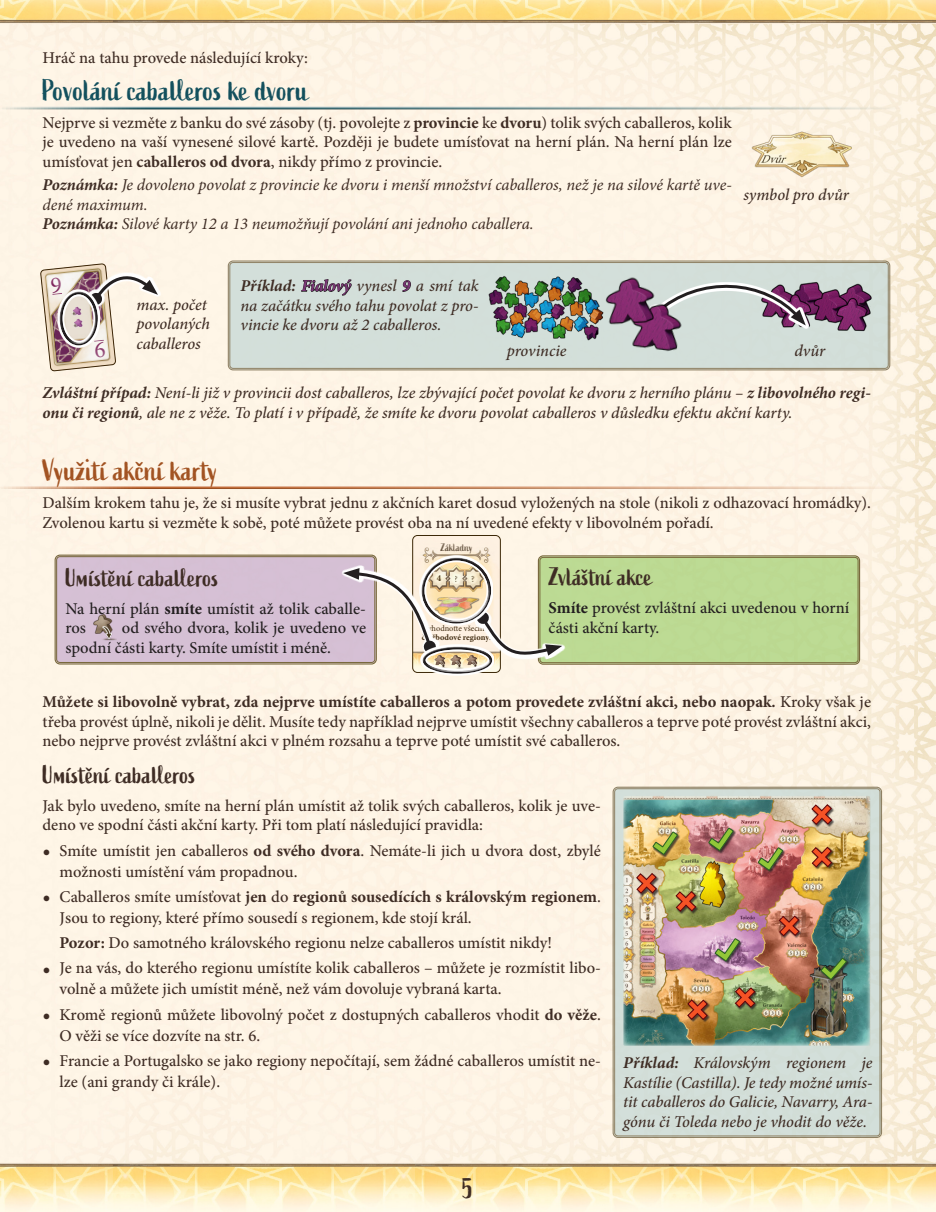
<style>
.page{position:relative;width:936px;height:1212px;background:#fff}
.page>*{position:absolute;margin:0;border:0;box-sizing:border-box;transform-origin:0 0}
.t1{font:30px "Active";color:#13505d}
.t2{font:30px "Active";color:#a25322}
.t3{font:28.5px "Active";color:#3e2c24}
.t4{font:25.5px "Active";color:#3e2c24}
.t5{font:500 16.5px/19.5px "Minion Pro";color:#3e2c24}
.t6{font:italic 500 16.5px/19.5px "Minion Pro";letter-spacing:-.005em;color:#3e2c24}
.t7{font:italic 16.5px/19.5px "Minion Pro";letter-spacing:-.005em;color:#3e2c24}
.t8{font:500 16.5px/19.5px "Minion Pro";color:#231f20}
.t9{font:11.1px "Active Two";letter-spacing:-.005em;color:#4a3723}
.t10{font:600 9.15px "Minion Pro";color:#432e13}
.t11{font:700 8.4px "Minion Pro";letter-spacing:.005em;color:#432e13}
.t12{font:8.4px "Minion Pro";letter-spacing:-.005em;color:#432e13}
.s1{font-weight:700}
.s2{font-weight:700;color:#231f20}
.s3{font-weight:400}
.s4{font-size:21px}
</style>
<div class="page">
<img style="left:0;top:0;width:935px;height:1212px">
<hr style="left:0;top:520px;width:1px;height:39px;background:#c26126">
<hr style="left:0;top:656px;width:1px;height:38px;background:#13505d">
<hr style="left:0;top:961px;width:1px;height:38px;background:#505355">
<div style="left:0;top:484px;width:935px;height:5px;background:#fef5e6"></div>
<hr style="left:0;top:485px;width:935px;height:4px;background:#231f20;opacity:.8">
<hr style="left:0;top:105px;width:935px;height:4px;background:#fef5e6">
<hr style="left:1px;top:106px;width:934px;height:4px;background:#231f20;opacity:.8">
<div style="left:229px;top:262px;width:660px;height:107px;background:#d3dfda;border-radius:4px"></div>
<div style="left:228px;top:260px;width:662px;height:110px;border:1px solid #6c5d3c;border-radius:5px"></div>
<div style="left:230px;top:262px;width:658px;height:107px;border:1px solid #6c5d3c;border-radius:3px"></div>
<img style="left:745px;top:263px;width:130px;height:69px">
<svg style="left:745px;top:282px;width:63px;height:46px"></svg>
<svg style="left:696px;top:274px;width:109px;height:51px"></svg>
<img style="left:480px;top:260px;width:119px;height:81px">
<img style="left:632px;top:286px;width:64px;height:66px">
<img style="left:588px;top:259px;width:79px;height:75px">
<img style="left:744px;top:121px;width:115px;height:59px">
<div style="left:613px;top:788px;width:267px;height:349px;background:#d2ded9;border-radius:4px"></div>
<div style="left:612px;top:787px;width:270px;height:351px;border:1px solid #6c5d3c;border-radius:5px"></div>
<div style="left:614px;top:788px;width:266px;height:348px;border:1px solid #6c5d3c;border-radius:3px"></div>
<img style="left:623px;top:796px;width:247px;height:250px">
<img style="left:803px;top:959px;width:49px;height:83px">
<div style="left:709px;top:828px;width:27px;height:25px;background:#231f20;opacity:.75"></div>
<svg style="left:707px;top:827px;width:27px;height:25px"></svg>
<div style="left:758px;top:848px;width:27px;height:25px;background:#231f20;opacity:.75"></div>
<svg style="left:756px;top:846px;width:28px;height:25px"></svg>
<div style="left:653px;top:832px;width:27px;height:25px;background:#231f20;opacity:.75"></div>
<svg style="left:651px;top:831px;width:27px;height:25px"></svg>
<div style="left:811px;top:847px;width:23px;height:23px;background:#231f20;opacity:.75"></div>
<svg style="left:810px;top:846px;width:23px;height:22px"></svg>
<div style="left:779px;top:916px;width:23px;height:23px;background:#231f20;opacity:.75"></div>
<svg style="left:777px;top:915px;width:23px;height:22px"></svg>
<div style="left:735px;top:987px;width:23px;height:23px;background:#231f20;opacity:.75"></div>
<svg style="left:734px;top:986px;width:22px;height:22px"></svg>
<div style="left:715px;top:938px;width:27px;height:26px;background:#231f20;opacity:.75"></div>
<svg style="left:713px;top:937px;width:28px;height:25px"></svg>
<div style="left:687px;top:999px;width:23px;height:24px;background:#231f20;opacity:.75"></div>
<svg style="left:686px;top:998px;width:22px;height:23px"></svg>
<div style="left:821px;top:958px;width:28px;height:25px;background:#231f20;opacity:.75"></div>
<svg style="left:819px;top:957px;width:28px;height:24px"></svg>
<div style="left:811px;top:804px;width:23px;height:23px;background:#231f20;opacity:.75"></div>
<svg style="left:810px;top:803px;width:23px;height:23px"></svg>
<div style="left:636px;top:873px;width:23px;height:23px;background:#231f20;opacity:.75"></div>
<svg style="left:635px;top:872px;width:22px;height:22px"></svg>
<div style="left:691px;top:853px;width:41px;height:62px;background:#fff;opacity:.75"></div>
<img style="left:688px;top:859px;width:49px;height:49px">
<div style="left:56px;top:556px;width:320px;height:107px;background:#d5c0d4;border-radius:4px"></div>
<img style="left:93px;top:614px;width:24px;height:27px">
<div style="left:56px;top:556px;width:319px;height:107px;border:1px solid #78683c;border-radius:3px"></div>
<div style="left:539px;top:556px;width:319px;height:108px;background:#bcda93;border-radius:4px"></div>
<div style="left:538px;top:555px;width:322px;height:110px;border:1px solid #78683c;border-radius:5px"></div>
<div style="left:539px;top:557px;width:319px;height:106px;border:1px solid #78683c;border-radius:3px"></div>
<img style="left:412px;top:535px;width:88px;height:22px">
<div style="left:412px;top:535px;width:88px;height:138px;border:1px solid #3d2908;border-radius:5px"></div>
<svg style="left:327px;top:557px;width:240px;height:119px"></svg>
<svg style="left:421px;top:556px;width:68px;height:66px"></svg>
<div style="left:423px;top:559px;width:70px;height:65px;background:#231f20;opacity:.8"></div>
<div style="left:675px;top:891px;width:24px;height:23px;background:#231f20;opacity:.75"></div>
<svg style="left:674px;top:890px;width:23px;height:22px"></svg>
<svg style="left:41px;top:257px;width:125px;height:115px;background:#dfd3c7"></svg>
<p class="t5" style="left:43px;top:48px;width:267px">Hráč na tahu provede následující kroky:</p>
<h1 class="t1" style="left:43px;top:73px;width:267px">Povolání caballeros ke dvoru</h1>
<p class="t5" style="left:43px;top:113px;width:690px;text-align:justify">Nejprve si vezměte z banku do své zásoby (tj. povolejte z <span class="s1">provincie</span> ke <span class="s1">dvoru</span>) tolik svých caballeros, kolik je uvedeno na vaší vynesené silové kartě. Později je budete umísťovat na herní plán. Na herní plán lze umísťovat jen <span class="s1">caballeros od dvora</span>, nikdy přímo z provincie.</p>
<p class="t7" style="left:43px;top:175px;width:690px"><span class="s1">Poznámka:</span> Je dovoleno povolat z provincie ke dvoru i menší množství caballeros, než je na silové kartě uve&shy;dené maximum.<br><span class="s1">Poznámka:</span> Silové karty 12 a 13 neumožňují povolání ani jednoho caballera.</p>
<p class="t6" style="left:743px;top:185px;width:107px">symbol pro dvůr</p>
<p class="t6" style="left:136px;top:295px;width:75px">max. počet povolaných caballeros</p>
<p class="t6" style="left:240px;top:276px;width:240px;text-align:justify"><span class="s1">Příklad:</span> <span class="s2">Fialový</span> vynesl <span class="s2">9</span> a smí tak na začátku svého tahu povolat z pro&shy;vincie ke dvoru až 2 caballeros.</p>
<p class="t6" style="left:507px;top:341px;width:61px">provincie</p>
<p class="t6" style="left:794px;top:341px;width:32px">dvůr</p>
<p class="t6" style="left:43px;top:383px;width:830px"><span class="s1">Zvláštní případ:</span> Není-li již v provincii dost caballeros, lze zbývající počet povolat ke dvoru z herního plánu – <span class="s1">z libovolného regi&shy;onu či regionů</span>, ale ne z věže. To platí i v případě, že smíte ke dvoru povolat caballeros v důsledku efektu akční karty.</p>
<h1 class="t2" style="left:43px;top:453px;width:177px">Využití akční karty</h1>
<p class="t5" style="left:43px;top:493px;width:830px">Dalším krokem tahu je, že si musíte vybrat jednu z akčních karet dosud vyložených na stole (nikoli z odhazovací hromádky).<br>Zvolenou kartu si vezměte k sobě, poté můžete provést oba na ní uvedené efekty v libovolném pořadí.</p>
<h3 class="t4" style="left:65px;top:563px;width:155px">Umístění caballeros</h3>
<p class="t8" style="left:65px;top:599px;width:302px">Na herní plán <span class="s1">smíte</span> umístit až tolik caballe&shy;ros</p>
<p class="t8" style="left:65px;top:618px;width:302px;text-indent:57px">od svého dvora, kolik je uvedeno ve spodní části karty. Smíte umístit i méně.</p>
<p class="t9" style="left:440px;top:541px;width:34px">Základny</p>
<p class="t10" style="left:437px;top:572px;width:6px">4</p>
<p class="t10" style="left:454px;top:572px;width:5px">?</p>
<p class="t10" style="left:471px;top:572px;width:5px">?</p>
<h3 class="t4" style="left:548px;top:562px;width:105px">Zvláštní akce</h3>
<p class="t8" style="left:548px;top:598px;width:302px"><span class="s1">Smíte</span> provést zvláštní akci uvedenou v horní</p>
<p class="t12" style="left:422px;top:623px;width:69px">Vyhodnoťte všechny</p>
<p class="t8" style="left:548px;top:618px;width:112px">části akční karty.</p>
<p class="t11" style="left:422px;top:632px;width:71px">čtyřbodové regiony<span class="s3">.</span></p>
<p class="t5" style="left:43px;top:692px;width:830px;text-align:justify"><span class="s1">Můžete si libovolně vybrat, zda nejprve umístíte caballeros a potom provedete zvláštní akci, nebo naopak.</span> Kroky však je třeba provést úplně, nikoli je dělit. Musíte tedy například nejprve umístit všechny caballeros a teprve poté provést zvláštní akci, nebo nejprve provést zvláštní akci v plném rozsahu a teprve poté umístit své caballeros.</p>
<h3 class="t4" style="left:43px;top:760px;width:155px">Umístění caballeros</h3>
<p class="t5" style="left:43px;top:796px;width:560px">Jak bylo uvedeno, smíte na herní plán umístit až tolik svých caballeros, kolik je uve&shy;deno ve spodní části akční karty. Při tom platí následující pravidla:</p>
<p class="t5" style="left:60px;top:840px;width:543px;line-height:21px;text-indent:-17px"><span class="s4">•</span> Smíte umístit jen caballeros <span class="s1">od svého dvora</span>. Nemáte-li jich u dvora dost, zbylé možnosti umístění vám propadnou.</p>
<p class="t5" style="left:60px;top:886px;width:543px;line-height:21px;text-indent:-17px"><span class="s4">•</span> Caballeros smíte umísťovat <span class="s1">jen</span> do <span class="s1">regionů sousedících s královským regionem</span>.<br>Jsou to regiony, které přímo sousedí s regionem, kde stojí král.</p>
<p class="t5" style="left:60px;top:933px;width:494px"><span class="s1">Pozor:</span> Do samotného královského regionu nelze caballeros umístit nikdy!</p>
<p class="t5" style="left:60px;top:957px;width:543px;line-height:21px;text-indent:-17px"><span class="s4">•</span> Je na vás, do kterého regionu umístíte kolik caballeros – můžete je rozmístit libo&shy;volně a můžete jich umístit méně, než vám dovoluje vybraná karta.</p>
<p class="t5" style="left:60px;top:1004px;width:543px;line-height:21px;text-indent:-17px"><span class="s4">•</span> Kromě regionů můžete libovolný počet z dostupných caballeros vhodit <span class="s1">do věže</span>.<br>O věži se více dozvíte na str. 6.</p>
<p class="t5" style="left:60px;top:1050px;width:543px;line-height:21px;text-indent:-17px"><span class="s4">•</span> Francie a Portugalsko se jako regiony nepočítají, sem žádné caballeros umístit ne&shy;lze (ani grandy či krále).</p>
<p class="t6" style="left:623px;top:1053px;width:251px;text-align:justify"><span class="s1">Příklad:</span> Královským regionem je Kastílie (Castilla). Je tedy možné umís&shy;tit caballeros do Galicie, Navarry, Ara&shy;gónu či Toleda nebo je vhodit do věže.</p>
<h2 class="t3" style="left:462px;top:1172px;width:12px">5</h2>
</div>
